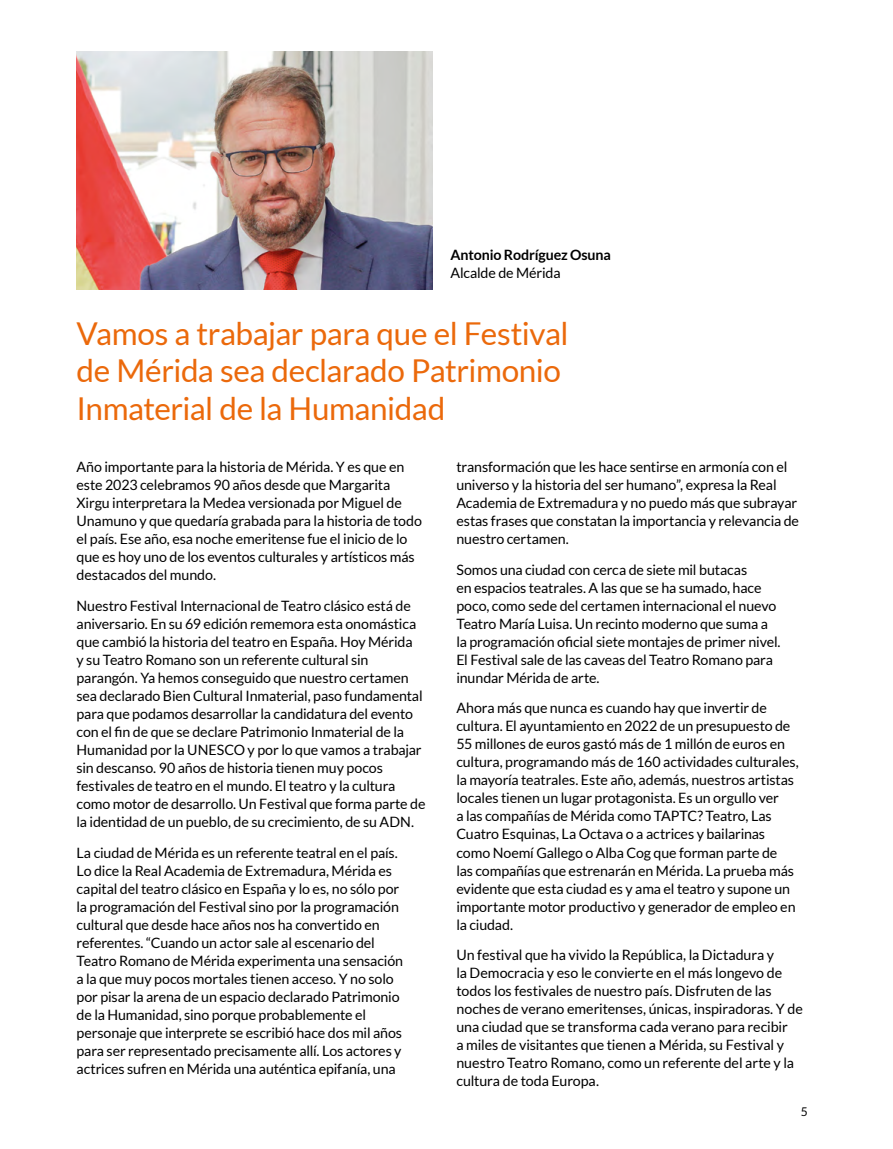
<style>
.page{position:relative;width:893px;height:1149px;background:#fff}
.page>*{position:absolute;margin:0;border:0;box-sizing:border-box;transform-origin:0 0}
.t1{font:31.5px/37.8px "Lato";letter-spacing:-.015em;color:#eb690b}
.t2{font:14.25px/18px "Lato";letter-spacing:-.01em;color:#000}
.t3{font:700 14.25px "Lato";letter-spacing:-.01em;color:#000}
.t4{font:12px "Lato";color:#000}
</style>
<div class="page">
<img style="left:77px;top:51px;width:355px;height:238px">
<p class="t3" style="left:450px;top:246px;width:162px">Antonio Rodríguez Osuna</p>
<p class="t2" style="left:450px;top:263px;width:112px">Alcalde de Mérida</p>
<h1 class="t1" style="left:77px;top:314px;width:494px">Vamos a trabajar para que el Festival de Mérida sea declarado Patrimonio<br>Inmaterial de la Humanidad</h1>
<p class="t2" style="left:77px;top:457px;width:347px">Año importante para la historia de Mérida. Y es que en este 2023 celebramos 90 años desde que Margarita Xirgu interpretara la Medea versionada por Miguel de Unamuno y que quedaría grabada para la historia de todo el país. Ese año, esa noche emeritense fue el inicio de lo que es hoy uno de los eventos culturales y artísticos más destacados del mundo.</p>
<p class="t2" style="left:77px;top:596px;width:350px">Nuestro Festival Internacional de Teatro clásico está de aniversario. En su 69 edición rememora esta onomástica que cambió la historia del teatro en España. Hoy Mérida<br>y su Teatro Romano son un referente cultural sin parangón. Ya hemos conseguido que nuestro certamen sea declarado Bien Cultural Inmaterial, paso fundamental para que podamos desarrollar la candidatura del evento con el fin de que se declare Patrimonio Inmaterial de la Humanidad por la UNESCO y por lo que vamos a trabajar sin descanso. 90 años de historia tienen muy pocos festivales de teatro en el mundo. El teatro y la cultura como motor de desarrollo. Un Festival que forma parte de la identidad de un pueblo, de su crecimiento, de su ADN.</p>
<p class="t2" style="left:77px;top:843px;width:328px">La ciudad de Mérida es un referente teatral en el país.<br>Lo dice la Real Academia de Extremadura, Mérida es capital del teatro clásico en España y lo es, no sólo por la programación del Festival sino por la programación cultural que desde hace años nos ha convertido en referentes. “Cuando un actor sale al escenario del Teatro Romano de Mérida experimenta una sensación a la que muy pocos mortales tienen acceso. Y no solo por pisar la arena de un espacio declarado Patrimonio de la Humanidad, sino porque probablemente el personaje que interprete se escribió hace dos mil años para ser representado precisamente allí. Los actores y actrices sufren en Mérida una auténtica epifanía, una</p>
<p class="t2" style="left:456px;top:457px;width:344px">transformación que les hace sentirse en armonía con el universo y la historia del ser humano”, expresa la Real Academia de Extremadura y no puedo más que subrayar estas frases que constatan la importancia y relevancia de nuestro certamen.</p>
<p class="t2" style="left:456px;top:560px;width:326px">Somos una ciudad con cerca de siete mil butacas<br>en espacios teatrales. A las que se ha sumado, hace poco, como sede del certamen internacional el nuevo Teatro María Luisa. Un recinto moderno que suma a la programación oficial siete montajes de primer nivel.<br>El Festival sale de las caveas del Teatro Romano para inundar Mérida de arte.</p>
<p class="t2" style="left:456px;top:699px;width:344px">Ahora más que nunca es cuando hay que invertir de cultura. El ayuntamiento en 2022 de un presupuesto de 55 millones de euros gastó más de 1 millón de euros en cultura, programando más de 160 actividades culturales, la mayoría teatrales. Este año, además, nuestros artistas locales tienen un lugar protagonista. Es un orgullo ver<br>a las compañías de Mérida como TAPTC? Teatro, Las Cuatro Esquinas, La Octava o a actrices y bailarinas como Noemí Gallego o Alba Cog que forman parte de<br>las compañías que estrenarán en Mérida. La prueba más evidente que esta ciudad es y ama el teatro y supone un importante motor productivo y generador de empleo en la ciudad.</p>
<p class="t2" style="left:456px;top:945px;width:348px">Un festival que ha vivido la República, la Dictadura y<br>la Democracia y eso le convierte en el más longevo de todos los festivales de nuestro país. Disfruten de las noches de verano emeritenses, únicas, inspiradoras. Y de una ciudad que se transforma cada verano para recibir<br>a miles de visitantes que tienen a Mérida, su Festival y nuestro Teatro Romano, como un referente del arte y la cultura de toda Europa.</p>
<p class="t4" style="left:801px;top:1104px;width:8px">5</p>
</div>
